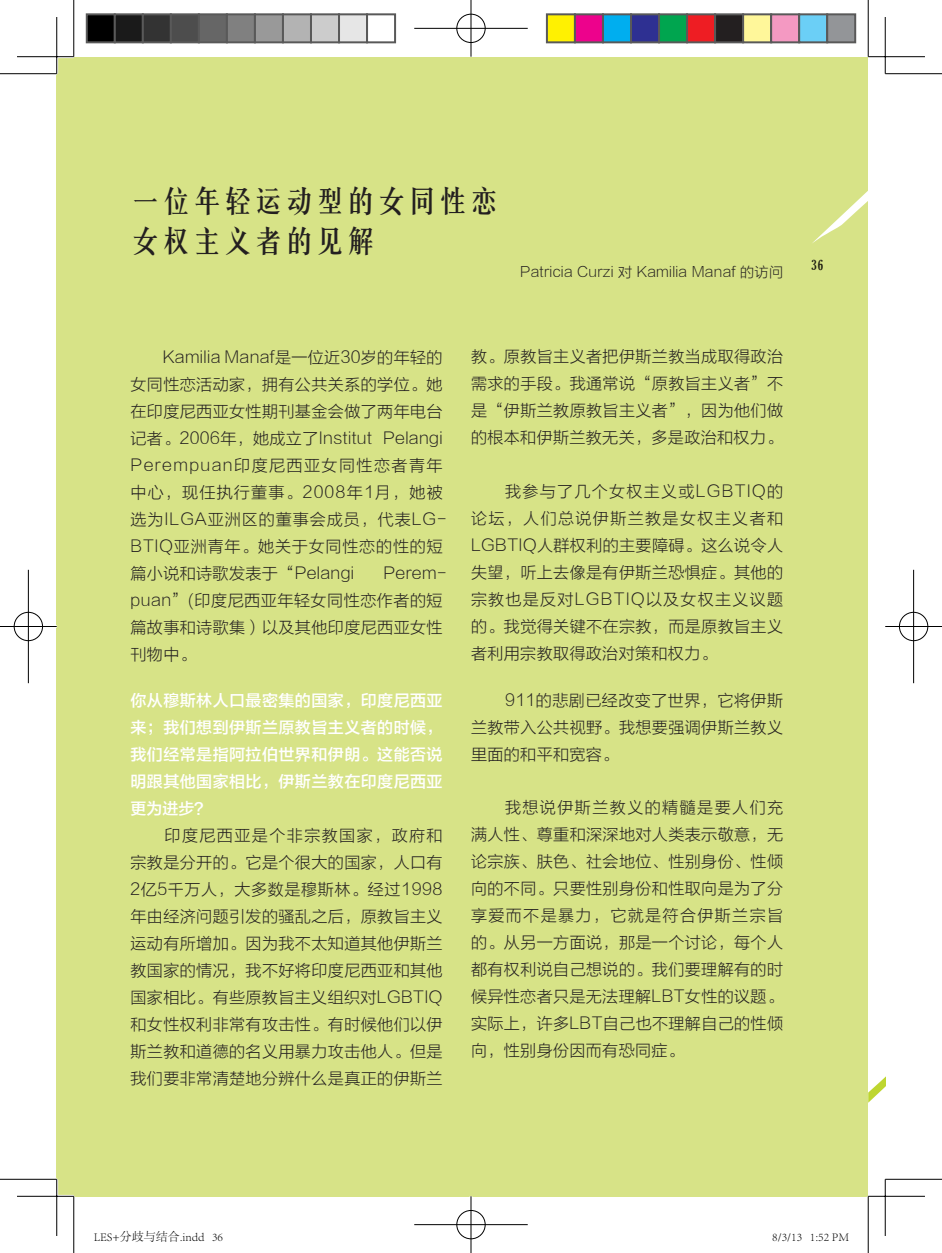
<style>
.page{position:relative;width:942px;height:1253px;background:#fff}
.page>*{position:absolute;margin:0;border:0;box-sizing:border-box;transform-origin:0 0}
.t1{font:30px/40px "Chunsung CSEG Bold GB";letter-spacing:.025em;color:#231f20}
.t2{font:16px/27px "FZLTXHJW GB1 0";letter-spacing:.025em;color:#231f20;text-align:justify}
.t3{font:16px/27px "FZLTZHK GBK1 0";letter-spacing:.025em;color:#fff;text-align:justify}
.t4{font:14px "FZLTXHJW GB1 0";letter-spacing:.025em;color:#231f20}
.t5{font:extra-condensed 14px "Gloucester";color:#231f20}
.t6{font:300 12px "Adobe Song Std";color:#000}
</style>
<div class="page">
<svg style="left:867px;top:1049px;width:17px;height:54px"></svg>
<div style="left:57px;top:57px;width:810px;height:1139px;background:#d7e387"></div>
<svg style="left:812px;top:192px;width:55px;height:51px"></svg>
<hr style="left:17px;top:55px;width:57px;height:3px;background:#fff">
<hr style="left:17px;top:1195px;width:57px;height:3px;background:#fff">
<hr style="left:55px;top:17px;width:3px;height:57px;background:#fff">
<hr style="left:55px;top:1179px;width:3px;height:57px;background:#fff">
<hr style="left:0;top:73px;width:57px;height:1px;background:#000">
<hr style="left:884px;top:73px;width:57px;height:1px;background:#000">
<hr style="left:0;top:1179px;width:57px;height:1px;background:#000">
<hr style="left:884px;top:1179px;width:57px;height:1px;background:#000">
<hr style="left:73px;top:0;width:1px;height:57px;background:#000">
<hr style="left:73px;top:1196px;width:1px;height:57px;background:#000">
<hr style="left:867px;top:0;width:1px;height:57px;background:#000">
<hr style="left:867px;top:1196px;width:1px;height:57px;background:#000">
<hr style="left:17px;top:56px;width:57px;height:1px;background:#000">
<hr style="left:867px;top:56px;width:57px;height:1px;background:#000">
<hr style="left:17px;top:1196px;width:57px;height:1px;background:#000">
<hr style="left:867px;top:1196px;width:57px;height:1px;background:#000">
<hr style="left:56px;top:17px;width:1px;height:57px;background:#000">
<hr style="left:56px;top:1179px;width:1px;height:57px;background:#000">
<hr style="left:884px;top:17px;width:1px;height:57px;background:#000">
<hr style="left:884px;top:1179px;width:1px;height:57px;background:#000">
<div style="left:455px;top:13px;width:31px;height:31px;border:3px solid #fff;border-radius:50%"></div>
<hr style="left:414px;top:27px;width:113px;height:3px;background:#fff">
<hr style="left:469px;top:0;width:3px;height:57px;background:#fff">
<div style="left:456px;top:14px;width:29px;height:29px;border:1px solid #000;border-radius:50%"></div>
<hr style="left:414px;top:28px;width:113px;height:1px;background:#000">
<hr style="left:470px;top:0;width:1px;height:57px;background:#000">
<div style="left:455px;top:1209px;width:31px;height:31px;border:3px solid #fff;border-radius:50%"></div>
<hr style="left:414px;top:1223px;width:113px;height:3px;background:#fff">
<hr style="left:469px;top:1196px;width:3px;height:57px;background:#fff">
<div style="left:456px;top:1210px;width:29px;height:29px;border:1px solid #000;border-radius:50%"></div>
<hr style="left:414px;top:1224px;width:113px;height:1px;background:#000">
<hr style="left:470px;top:1196px;width:1px;height:57px;background:#000">
<div style="left:13px;top:611px;width:31px;height:31px;border:3px solid #fff;border-radius:50%"></div>
<hr style="left:0;top:625px;width:57px;height:3px;background:#fff">
<hr style="left:27px;top:570px;width:3px;height:113px;background:#fff">
<div style="left:14px;top:612px;width:29px;height:29px;border:1px solid #000;border-radius:50%"></div>
<hr style="left:0;top:626px;width:57px;height:1px;background:#000">
<hr style="left:28px;top:570px;width:1px;height:113px;background:#000">
<div style="left:897px;top:611px;width:31px;height:31px;border:3px solid #fff;border-radius:50%"></div>
<hr style="left:884px;top:625px;width:57px;height:3px;background:#fff">
<hr style="left:911px;top:570px;width:3px;height:113px;background:#fff">
<div style="left:898px;top:612px;width:29px;height:29px;border:1px solid #000;border-radius:50%"></div>
<hr style="left:884px;top:626px;width:57px;height:1px;background:#000">
<hr style="left:912px;top:570px;width:1px;height:113px;background:#000">
<div style="left:87px;top:14px;width:28px;height:28px;background:#000"></div>
<div style="left:86px;top:13px;width:30px;height:30px;border:2px solid #595959"></div>
<div style="left:115px;top:14px;width:28px;height:28px;background:#1a1a1a"></div>
<div style="left:114px;top:13px;width:30px;height:30px;border:2px solid #595959"></div>
<div style="left:143px;top:14px;width:28px;height:28px;background:#333"></div>
<div style="left:142px;top:13px;width:30px;height:30px;border:2px solid #595959"></div>
<div style="left:171px;top:14px;width:28px;height:28px;background:#4d4d4d"></div>
<div style="left:170px;top:13px;width:30px;height:30px;border:2px solid #595959"></div>
<div style="left:199px;top:14px;width:28px;height:28px;background:#666"></div>
<div style="left:198px;top:13px;width:30px;height:30px;border:2px solid #595959"></div>
<div style="left:227px;top:14px;width:28px;height:28px;background:#808080"></div>
<div style="left:226px;top:13px;width:30px;height:30px;border:2px solid #595959"></div>
<div style="left:255px;top:14px;width:28px;height:28px;background:#999"></div>
<div style="left:254px;top:13px;width:30px;height:30px;border:2px solid #595959"></div>
<div style="left:283px;top:14px;width:28px;height:28px;background:#b3b3b3"></div>
<div style="left:282px;top:13px;width:30px;height:30px;border:2px solid #595959"></div>
<div style="left:311px;top:14px;width:28px;height:28px;background:#ccc"></div>
<div style="left:310px;top:13px;width:30px;height:30px;border:2px solid #595959"></div>
<div style="left:339px;top:14px;width:28px;height:28px;background:#e6e6e6"></div>
<div style="left:338px;top:13px;width:30px;height:30px;border:2px solid #595959"></div>
<div style="left:366px;top:13px;width:30px;height:30px;border:2px solid #595959"></div>
<div style="left:546px;top:14px;width:28px;height:28px;background:#fff101"></div>
<div style="left:545px;top:13px;width:30px;height:30px;border:2px solid #595959"></div>
<div style="left:574px;top:14px;width:28px;height:28px;background:#ed028c"></div>
<div style="left:573px;top:13px;width:30px;height:30px;border:2px solid #595959"></div>
<div style="left:602px;top:14px;width:28px;height:28px;background:#00aeef"></div>
<div style="left:601px;top:13px;width:30px;height:30px;border:2px solid #595959"></div>
<div style="left:630px;top:14px;width:28px;height:28px;background:#2e3092"></div>
<div style="left:629px;top:13px;width:30px;height:30px;border:2px solid #595959"></div>
<div style="left:658px;top:14px;width:28px;height:28px;background:#00a54f"></div>
<div style="left:657px;top:13px;width:30px;height:30px;border:2px solid #595959"></div>
<div style="left:686px;top:14px;width:28px;height:28px;background:#ee1d23"></div>
<div style="left:685px;top:13px;width:30px;height:30px;border:2px solid #595959"></div>
<div style="left:714px;top:14px;width:28px;height:28px;background:#231f20"></div>
<div style="left:713px;top:13px;width:30px;height:30px;border:2px solid #595959"></div>
<div style="left:742px;top:14px;width:28px;height:28px;background:#fff79a"></div>
<div style="left:741px;top:13px;width:30px;height:30px;border:2px solid #595959"></div>
<div style="left:770px;top:14px;width:28px;height:28px;background:#f499c2"></div>
<div style="left:769px;top:13px;width:30px;height:30px;border:2px solid #595959"></div>
<div style="left:798px;top:14px;width:28px;height:28px;background:#6bcff6"></div>
<div style="left:797px;top:13px;width:30px;height:30px;border:2px solid #595959"></div>
<div style="left:826px;top:14px;width:28px;height:28px;background:#939598"></div>
<div style="left:825px;top:13px;width:30px;height:30px;border:2px solid #595959"></div>
<h1 class="t1" style="left:130px;top:181px;width:370px">一位年轻运动型的女同性恋女权主义者的见解</h1>
<p class="t4" style="left:520px;top:264px;width:264px">Patricia Curzi 对 Kamilia Manaf 的访问</p>
<p class="t2" style="left:130px;top:344px;width:316px;text-align:left;text-indent:32px">Kamilia Manaf是一位近30岁的年轻的女同性恋活动家，拥有公共关系的学位。她在印度尼西亚女性期刊基金会做了两年电台记者。2006年，她成立了Institut Pelangi<br>Perempuan印度尼西亚女同性恋者青年中心，现任执行董事。2008年1月，她被选为ILGA亚洲区的董事会成员，代表LG-<br>BTIQ亚洲青年。她关于女同性恋的性的短篇小说和诗歌发表于“Pelangi</p>
<p class="t2" style="left:130px;top:560px;width:316px;text-align:left;text-indent:253px">Perem&shy;puan”(印度尼西亚年轻女同性恋作者的短篇故事和诗歌集）以及其他印度尼西亚女性刊物中。</p>
<p class="t3" style="left:130px;top:687px;width:313px">你从穆斯林人口最密集的国家，印度尼西亚来；我们想到伊斯兰原教旨主义者的时候，我们经常是指阿拉伯世界和伊朗。这能否说明跟其他国家相比，伊斯兰教在印度尼西亚更为进步？</p>
<p class="t2" style="left:130px;top:822px;width:313px;text-indent:34px">印度尼西亚是个非宗教国家，政府和宗教是分开的。它是个很大的国家，人口有2亿5千万人，大多数是穆斯林。经过1998年由经济问题引发的骚乱之后，原教旨主义运动有所增加。因为我不太知道其他伊斯兰教国家的情况，我不好将印度尼西亚和其他国家相比。有些原教旨主义组织对LGBTIQ和女性权利非常有攻击性。有时候他们以伊斯兰教和道德的名义用暴力攻击他人。但是我们要非常清楚地分辨什么是真正的伊斯兰</p>
<p class="t2" style="left:471px;top:343px;width:313px">教。原教旨主义者把伊斯兰教当成取得政治需求的手段。我通常说“原教旨主义者”不是“伊斯兰教原教旨主义者”，因为他们做的根本和伊斯兰教无关，多是政治和权力。</p>
<p class="t2" style="left:471px;top:478px;width:313px;text-indent:34px">我参与了几个女权主义或LGBTIQ的论坛，人们总说伊斯兰教是女权主义者和LGBTIQ人群权利的主要障碍。这么说令人失望，听上去像是有伊斯兰恐惧症。其他的宗教也是反对LGBTIQ以及女权主义议题的。我觉得关键不在宗教，而是原教旨主义者利用宗教取得政治对策和权力。</p>
<p class="t2" style="left:471px;top:687px;width:313px;text-indent:34px">911的悲剧已经改变了世界，它将伊斯兰教带入公共视野。我想要强调伊斯兰教义里面的和平和宽容。</p>
<p class="t2" style="left:471px;top:794px;width:313px;text-indent:34px">我想说伊斯兰教义的精髓是要人们充满人性、尊重和深深地对人类表示敬意，无论宗族、肤色、社会地位、性别身份、性倾向的不同。只要性别身份和性取向是为了分享爱而不是暴力，它就是符合伊斯兰宗旨的。从另一方面说，那是一个讨论，每个人都有权利说自己想说的。我们要理解有的时候异性恋者只是无法理解LBT女性的议题。实际上，许多LBT自己也不理解自己的性倾向，性别身份因而有恐同症。</p>
<p class="t5" style="left:811px;top:257px;width:13px">36</p>
<p class="t6" style="left:94px;top:1230px;width:131px">LES+分歧与结合.indd 36</p>
<p class="t6" style="left:771px;top:1230px;width:78px">8/3/13 1:52 PM</p>
</div>
